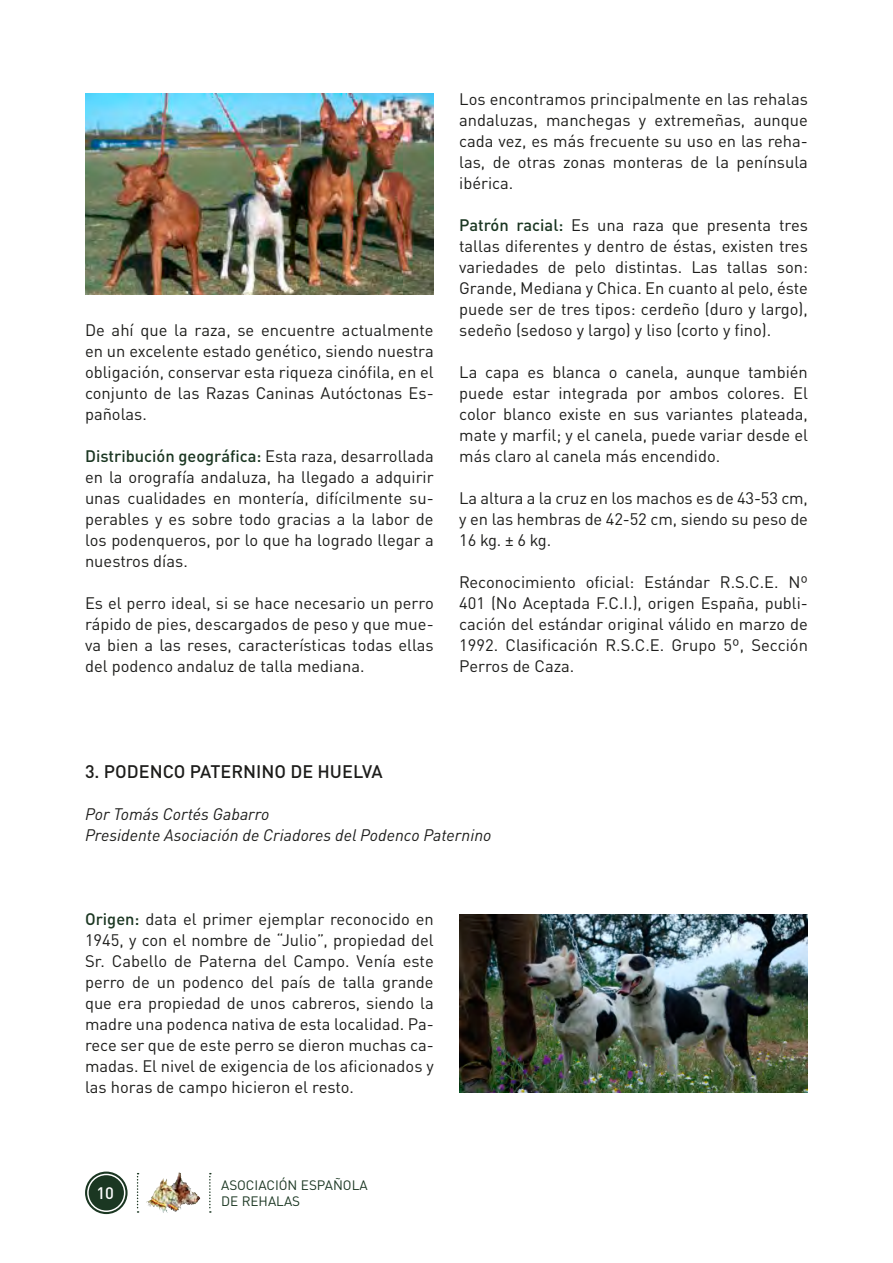
<style>
.page{position:relative;width:893px;height:1263px;background:#fff}
.page>*{position:absolute;margin:0;border:0;box-sizing:border-box;transform-origin:0 0}
.t1{font:500 18px "DIN Pro";color:#1d1d1b}
.t2{font:16.5px/21px "DIN Pro";color:#1d1d1b;text-align:justify}
.t3{font:italic 16.5px "DIN Pro";color:#1d1d1b}
.t4{font:500 16.5px "DIN Pro";color:#fff}
.t5{font:13.5px/16.2px "DIN Pro";color:#1b3722}
.s1{font-weight:500;color:#1b3722}
</style>
<div class="page">
<img style="left:146px;top:1172px;width:55px;height:41px">
<svg style="left:137px;top:1173px;width:2px;height:40px"></svg>
<svg style="left:209px;top:1173px;width:2px;height:40px"></svg>
<svg style="left:85px;top:1171px;width:43px;height:43px"></svg>
<div style="left:87px;top:1174px;width:38px;height:38px;border:2px solid #fff;border-radius:50%"></div>
<img style="left:459px;top:914px;width:349px;height:179px">
<img style="left:85px;top:94px;width:349px;height:201px">
<p class="t2" style="left:85px;top:318px;width:350px">De ahí que la raza, se encuentre actualmente en un excelente estado genético, siendo nuestra obligación, conservar esta riqueza cinófila, en el conjunto de las Razas Caninas Autóctonas Es&shy;pañolas.</p>
<p class="t2" style="left:85px;top:444px;width:350px"><span class="s1">Distribución geográfica:</span> Esta raza, desarrollada en la orografía andaluza, ha llegado a adquirir unas cualidades en montería, difícilmente su&shy;perables y es sobre todo gracias a la labor de los podenqueros, por lo que ha logrado llegar a nuestros días.</p>
<p class="t2" style="left:85px;top:591px;width:350px">Es el perro ideal, si se hace necesario un perro rápido de pies, descargados de peso y que mue&shy;va bien a las reses, características todas ellas del podenco andaluz de talla mediana.</p>
<p class="t2" style="left:459px;top:87px;width:350px">Los encontramos principalmente en las rehalas andaluzas, manchegas y extremeñas, aunque cada vez, es más frecuente su uso en las reha&shy;las, de otras zonas monteras de la península ibérica.</p>
<p class="t2" style="left:459px;top:213px;width:350px"><span class="s1">Patrón racial:</span> Es una raza que presenta tres tallas diferentes y dentro de éstas, existen tres variedades de pelo distintas. Las tallas son:<br>Grande, Mediana y Chica. En cuanto al pelo, éste puede ser de tres tipos: cerdeño (duro y largo), sedeño (sedoso y largo) y liso (corto y fino).</p>
<p class="t2" style="left:459px;top:360px;width:350px">La capa es blanca o canela, aunque también puede estar integrada por ambos colores. El color blanco existe en sus variantes plateada, mate y marfil; y el canela, puede variar desde el más claro al canela más encendido.</p>
<p class="t2" style="left:459px;top:486px;width:350px">La altura a la cruz en los machos es de 43-53 cm, y en las hembras de 42-52 cm, siendo su peso de 16 kg. ± 6 kg.</p>
<p class="t2" style="left:459px;top:570px;width:350px">Reconocimiento oficial: Estándar R.S.C.E. Nº 401 (No Aceptada F.C.I.), origen España, publi&shy;cación del estándar original válido en marzo de 1992. Clasificación R.S.C.E. Grupo 5º, Sección Perros de Caza.</p>
<p class="t1" style="left:85px;top:757px;width:299px">3. PODENCO PATERNINO DE HUELVA</p>
<p class="t3" style="left:85px;top:801px;width:186px">Por Tomás Cortés Gabarro</p>
<p class="t3" style="left:85px;top:822px;width:408px">Presidente Asociación de Criadores del Podenco Paternino</p>
<p class="t2" style="left:85px;top:907px;width:350px"><span class="s1">Origen:</span> data el primer ejemplar reconocido en 1945, y con el nombre de “Julio”, propiedad del Sr. Cabello de Paterna del Campo. Venía este perro de un podenco del país de talla grande que era propiedad de unos cabreros, siendo la madre una podenca nativa de esta localidad. Pa&shy;rece ser que de este perro se dieron muchas ca&shy;madas. El nivel de exigencia de los aficionados y las horas de campo hicieron el resto.</p>
<p class="t4" style="left:96px;top:1179px;width:19px">10</p>
<p class="t5" style="left:221px;top:1175px;width:148px">ASOCIACIÓN ESPAÑOLA<br>DE REHALAS</p>
</div>
